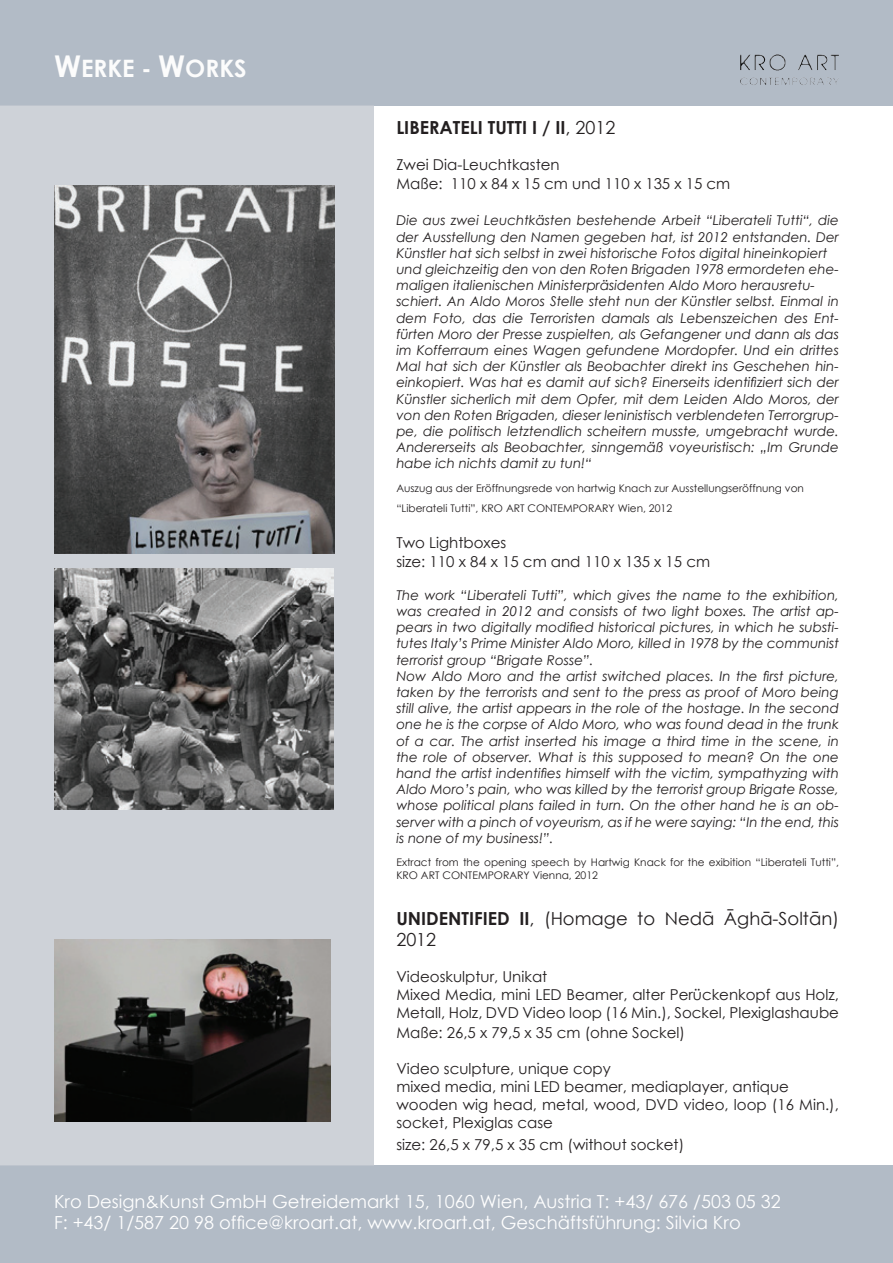
<style>
.page{position:relative;width:893px;height:1263px;background:#fff}
.page>*{position:absolute;margin:0;border:0;box-sizing:border-box;transform-origin:0 0}
.t1{font:700 24px "Century Gothic";color:#fcfcfc}
.t2{font:18px/21.6px "Century Gothic";color:#fff}
.t3{font:18px/21.6px "Century Gothic";color:#231f20}
.t4{font:700 18px "Century Gothic";color:#231f20}
.t5{font:15px/18px "Century Gothic";color:#231f20}
.t6{font:italic 13.5px/16.2px "Century Gothic";color:#231f20}
.t7{font:10.5px/19.8px "Century Gothic";color:#231f20}
.s1{font-size:30px}
.s2{font-weight:400}
.s3{font-weight:700}
</style>
<div class="page">
<div style="left:0;top:0;width:893px;height:105px;background:#b2bbc6"></div>
<div style="left:0;top:1166px;width:893px;height:97px;background:#b2bbc6"></div>
<div style="left:0;top:105px;width:374px;height:1061px;background:#ced2d8"></div>
<img style="left:54px;top:186px;width:280px;height:367px">
<img style="left:54px;top:568px;width:279px;height:242px">
<img style="left:54px;top:939px;width:276px;height:183px">
<img style="left:769px;top:54px;width:70px;height:17px">
<h1 class="t1" style="left:54px;top:50px;width:194px"><span class="s1">W</span>ERKE - <span class="s1">W</span>ORKS</h1>
<h2 class="t4" style="left:396px;top:113px;width:221px">LIBERATELI TUTTI I / II<span class="s2">, 2012</span></h2>
<p class="t5" style="left:396px;top:154px;width:335px;line-height:19.8px">Zwei Dia-Leuchtkasten<br>Maße: 110 x 84 x 15 cm und 110 x 135 x 15 cm</p>
<p class="t6" style="left:396px;top:212px;width:444px">Die aus zwei Leuchtkästen bestehende Arbeit “Liberateli Tutti“, die der Ausstellung den Namen gegeben hat, ist 2012 entstanden. Der Künstler hat sich selbst in zwei historische Fotos digital hineinkopiert und gleichzeitig den von den Roten Brigaden 1978 ermordeten ehe&shy;maligen italienischen Ministerpräsidenten Aldo Moro herausretu&shy;schiert. An Aldo Moros Stelle steht nun der Künstler selbst. Einmal in dem Foto, das die Terroristen damals als Lebenszeichen des Ent&shy;fürten Moro der Presse zuspielten, als Gefangener und dann als das im Kofferraum eines Wagen gefundene Mordopfer. Und ein drittes Mal hat sich der Künstler als Beobachter direkt ins Geschehen hin&shy;einkopiert. Was hat es damit auf sich? Einerseits identifiziert sich der Künstler sicherlich mit dem Opfer, mit dem Leiden Aldo Moros, der von den Roten Brigaden, dieser leninistisch verblendeten Terrorgrup&shy;pe, die politisch letztendlich scheitern musste, umgebracht wurde.<br>Andererseits als Beobachter, sinngemäß voyeuristisch: „Im Grunde habe ich nichts damit zu tun!“</p>
<p class="t7" style="left:396px;top:478px;width:409px">Auszug aus der Eröffnungsrede von hartwig Knach zur Ausstellungseröffnung von “Liberateli Tutti”, KRO ART CONTEMPORARY Wien, 2012</p>
<p class="t5" style="left:396px;top:532px;width:315px;line-height:19.8px">Two Lightboxes<br>size: 110 x 84 x 15 cm and 110 x 135 x 15 cm</p>
<p class="t6" style="left:396px;top:587px;width:444px">The work “Liberateli Tutti”, which gives the name to the exhibition, was created in 2012 and consists of two light boxes. The artist ap&shy;pears in two digitally modified historical pictures, in which he substi&shy;tutes Italy’s Prime Minister Aldo Moro, killed in 1978 by the communist terrorist group “Brigate Rosse”.<br>Now Aldo Moro and the artist switched places. In the first picture, taken by the terrorists and sent to the press as proof of Moro being still alive, the artist appears in the role of the hostage. In the second one he is the corpse of Aldo Moro, who was found dead in the trunk of a car. The artist inserted his image a third time in the scene, in the role of observer. What is this supposed to mean? On the one hand the artist indentifies himself with the victim, sympathyzing with Aldo Moro’s pain, who was killed by the terrorist group Brigate Rosse, whose political plans failed in turn. On the other hand he is an ob&shy;server with a pinch of voyeurism, as if he were saying: “In the end, this is none of my business!”.</p>
<p class="t7" style="left:396px;top:856px;width:444px;line-height:12.6px">Extract from the opening speech by Hartwig Knack for the exibition “Liberateli Tutti”,<br>KRO ART CONTEMPORARY Vienna, 2012</p>
<h2 class="t3" style="left:396px;top:907px;width:444px"><span class="s3">UNIDENTIFIED II</span>, (Homage to Nedā Āghā-Soltān)<br>2012</h2>
<p class="t5" style="left:396px;top:968px;width:444px">Videoskulptur, Unikat<br>Mixed Media, mini LED Beamer, alter Perückenkopf aus Holz,<br>Metall, Holz, DVD Video loop (16 Min.), Sockel, Plexiglashaube</p>
<p class="t5" style="left:396px;top:1024px;width:290px">Maße: 26,5 x 79,5 x 35 cm (ohne Sockel)</p>
<p class="t5" style="left:396px;top:1060px;width:444px">Video sculpture, unique copy<br>mixed media, mini LED beamer, mediaplayer, antique wooden wig head, metal, wood, DVD video, loop (16 Min.), socket, Plexiglas case</p>
<p class="t5" style="left:396px;top:1135px;width:289px">size: 26,5 x 79,5 x 35 cm (without socket)</p>
<h2 class="t2" style="left:54px;top:1190px;width:728px">Kro Design&amp;Kunst GmbH Getreidemarkt 15, 1060 Wien, Austria T: +43/ 676 /503 05 32<br>F: +43/ 1/587 20 98 office@kroart.at, www.kroart.at, Geschäftsführung: Silvia Kro</h2>
</div>
